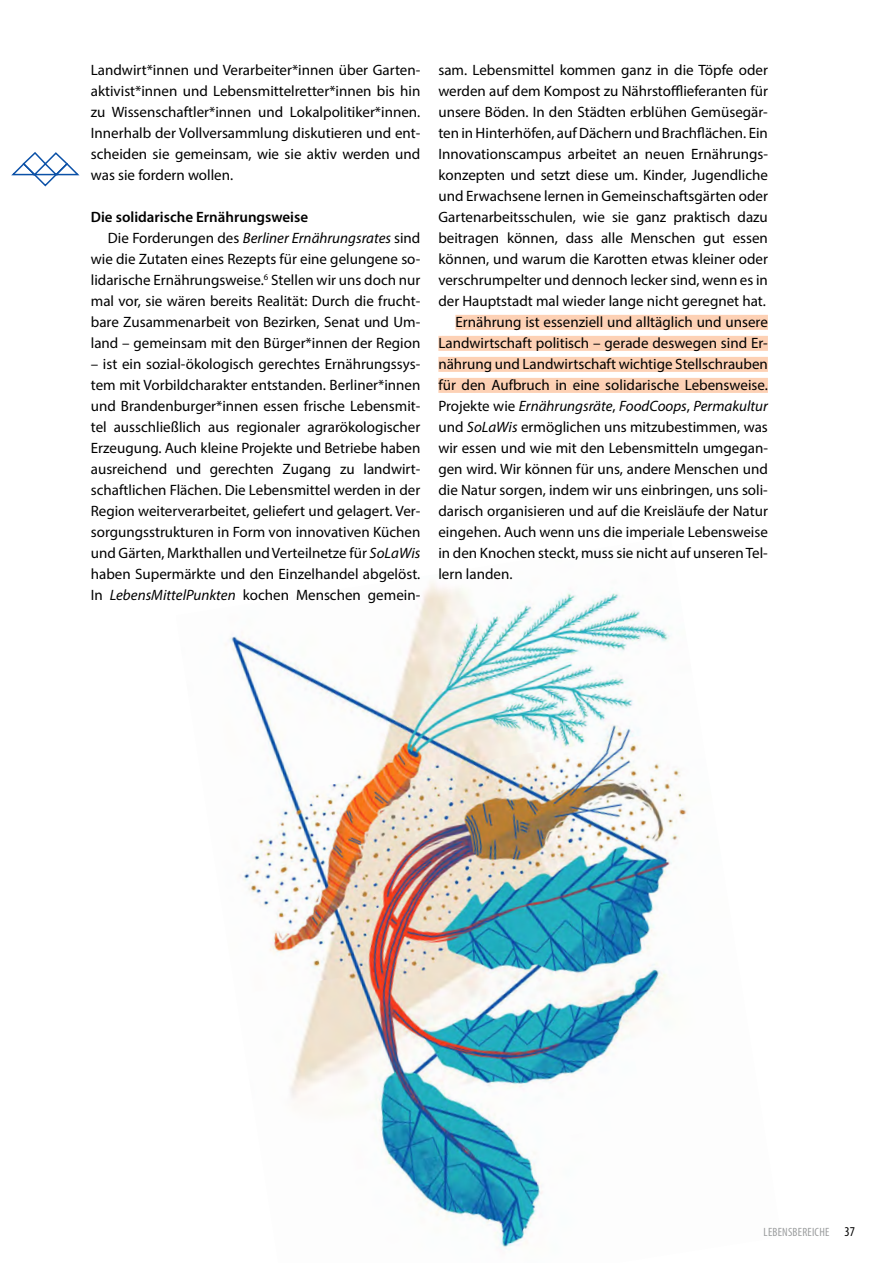
<style>
.page{position:relative;width:893px;height:1263px;background:#fff}
.page>*{position:absolute;margin:0;border:0;box-sizing:border-box;transform-origin:0 0}
.t1{font:15px/21px "Myriad Pro";color:#000;text-align:justify}
.t2{font:italic 15px "Myriad Pro";color:#000}
.t3{font:600 15px "Myriad Pro";color:#000}
.t4{font:condensed 12px "Myriad Pro";letter-spacing:.02em;color:#9c9e9f}
.s1{font-style:normal}
.s2{font-style:italic}
.s3{font-size:13.5px;color:#000}
</style>
<div class="page">
<img style="left:225px;top:582px;width:462px;height:668px">
<div style="left:455px;top:315px;width:312px;height:15px;background:#fdd1b5"></div>
<div style="left:438px;top:336px;width:329px;height:15px;background:#fdd1b5"></div>
<div style="left:438px;top:357px;width:329px;height:15px;background:#fdd1b5"></div>
<div style="left:438px;top:378px;width:329px;height:15px;background:#fdd1b5"></div>
<svg style="left:11px;top:152px;width:69px;height:35px"></svg>
<p class="t1" style="left:91px;top:59px;width:331px">Landwirt*innen und Verarbeiter*innen über Garten&shy;aktivist*innen und Lebensmittelretter*innen bis hin zu Wissenschaftler*innen und Lokalpolitiker*innen.<br>Innerhalb der Vollversammlung diskutieren und ent&shy;scheiden sie gemeinsam, wie sie aktiv werden und was sie fordern wollen.</p>
<p class="t3" style="left:91px;top:207px;width:219px">Die solidarische Ernährungsweise</p>
<p class="t2" style="left:108px;top:228px;width:314px"><span class="s1">Die Forderungen des</span> Berliner Ernährungsrates <span class="s1">sind</span></p>
<p class="t1" style="left:91px;top:248px;width:331px">wie die Zutaten eines Rezepts für eine gelungene so-</p>
<p class="t1" style="left:91px;top:269px;width:331px">lidarische Ernährungsweise.<sup>6</sup> Stellen wir uns doch nur</p>
<p class="t1" style="left:91px;top:290px;width:331px">mal vor, sie wären bereits Realität: Durch die frucht-</p>
<p class="t1" style="left:91px;top:311px;width:331px">bare Zusammenarbeit von Bezirken, Senat und Um-</p>
<p class="t1" style="left:91px;top:332px;width:331px">land – gemeinsam mit den Bürger*innen der Region</p>
<p class="t1" style="left:91px;top:353px;width:331px">– ist ein sozial-ökologisch gerechtes Ernährungssys&shy;tem mit Vorbildcharakter entstanden. Berliner*innen und Brandenburger*innen essen frische Lebensmit&shy;tel ausschließlich aus regionaler agrarökologischer Erzeugung. Auch kleine Projekte und Betriebe haben ausreichend und gerechten Zugang zu landwirt&shy;schaftlichen Flächen. Die Lebensmittel werden in der Region weiterverarbeitet, geliefert und gelagert. Ver&shy;sorgungsstrukturen in Form von innovativen Küchen und Gärten, Markthallen und Verteilnetze für <span class="s2">SoLaWis </span>haben Supermärkte und den Einzelhandel abgelöst.<br>In <span class="s2">LebensMittelPunkten</span> kochen Menschen gemein-</p>
<p class="t1" style="left:438px;top:59px;width:331px">sam. Lebensmittel kommen ganz in die Töpfe oder</p>
<p class="t1" style="left:438px;top:80px;width:331px">werden auf dem Kompost zu Nährstofflieferanten für</p>
<p class="t1" style="left:438px;top:101px;width:331px">unsere Böden. In den Städten erblühen Gemüsegär-</p>
<p class="t1" style="left:438px;top:122px;width:331px">ten in Hinterhöfen, auf Dächern und Brachflächen. Ein</p>
<p class="t1" style="left:438px;top:143px;width:331px">Innovationscampus arbeitet an neuen Ernährungs-</p>
<p class="t1" style="left:438px;top:164px;width:331px">konzepten und setzt diese um. Kinder, Jugendliche</p>
<p class="t1" style="left:438px;top:185px;width:331px">und Erwachsene lernen in Gemeinschaftsgärten oder</p>
<p class="t1" style="left:438px;top:206px;width:331px">Gartenarbeitsschulen, wie sie ganz praktisch dazu</p>
<p class="t1" style="left:438px;top:227px;width:331px">beitragen können, dass alle Menschen gut essen</p>
<p class="t1" style="left:438px;top:248px;width:331px">können, und warum die Karotten etwas kleiner oder</p>
<p class="t1" style="left:438px;top:269px;width:331px">verschrumpelter und dennoch lecker sind, wenn es in</p>
<p class="t1" style="left:438px;top:290px;width:329px">der Hauptstadt mal wieder lange nicht geregnet hat.</p>
<p class="t1" style="left:455px;top:311px;width:314px">Ernährung ist essenziell und alltäglich und unsere</p>
<p class="t1" style="left:438px;top:332px;width:331px">Landwirtschaft politisch – gerade deswegen sind Er-</p>
<p class="t1" style="left:438px;top:353px;width:331px">nährung und Landwirtschaft wichtige Stellschrauben</p>
<p class="t1" style="left:438px;top:374px;width:331px">für den Aufbruch in eine solidarische Lebensweise.</p>
<p class="t2" style="left:438px;top:396px;width:331px"><span class="s1">Projekte wie</span> Ernährungsräte<span class="s1">,</span> FoodCoops<span class="s1">,</span> Permakultur</p>
<p class="t1" style="left:438px;top:416px;width:331px">und <span class="s2">SoLaWis</span> ermöglichen uns mitzubestimmen, was</p>
<p class="t1" style="left:438px;top:437px;width:331px">wir essen und wie mit den Lebensmitteln umgegan-</p>
<p class="t1" style="left:438px;top:458px;width:331px">gen wird. Wir können für uns, andere Menschen und</p>
<p class="t1" style="left:438px;top:479px;width:331px">die Natur sorgen, indem wir uns einbringen, uns soli-</p>
<p class="t1" style="left:438px;top:500px;width:331px">darisch organisieren und auf die Kreisläufe der Natur</p>
<p class="t1" style="left:438px;top:521px;width:331px">eingehen. Auch wenn uns die imperiale Lebensweise</p>
<p class="t1" style="left:438px;top:542px;width:331px">in den Knochen steckt, muss sie nicht auf unseren Tel-</p>
<p class="t1" style="left:438px;top:563px;width:76px">lern landen.</p>
<p class="t4" style="left:763px;top:1224px;width:93px">LEBENSBEREICHE <span class="s3">37</span></p>
</div>
